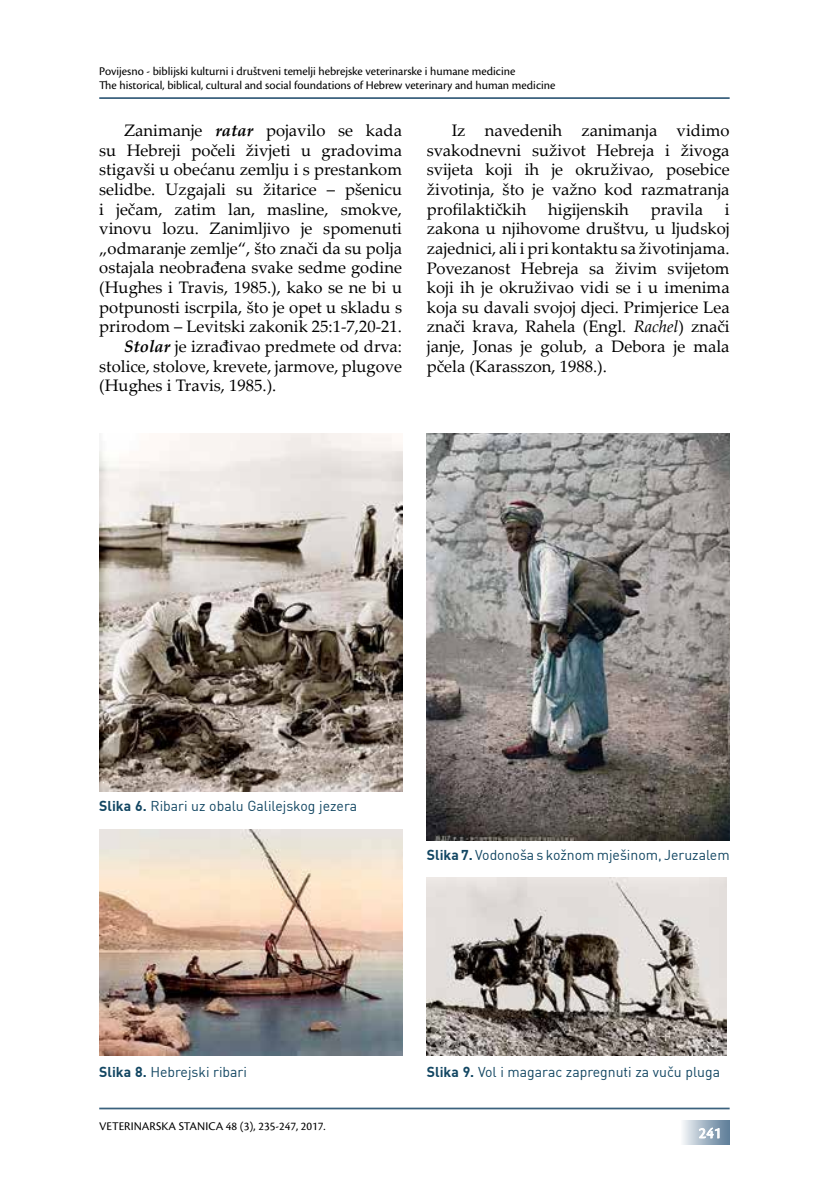
<style>
.page{position:relative;width:819px;height:1191px;background:#fff}
.page>*{position:absolute;margin:0;border:0;box-sizing:border-box;transform-origin:0 0}
.t1{font:16.62px/19.6px "Palatino Linotype";color:#000;text-align:justify}
.t2{font:15.75px "Cronos Pro";color:#fff}
.t3{font:14px "DIN";color:#124662}
.t4{font:12.25px/14.7px "Cronos Pro";color:#000}
.s1{font-weight:700;font-style:italic}
.s2{font-style:italic}
.s3{font-weight:700}
</style>
<div class="page">
<hr style="left:99px;top:1107px;width:630px;height:2px;background:#3a617d">
<hr style="left:99px;top:97px;width:630px;height:2px;background:#3a617d">
<svg style="left:683px;top:1120px;width:46px;height:25px"></svg>
<svg style="left:698px;top:1126px;width:22px;height:12px"></svg>
<img style="left:99px;top:433px;width:303px;height:359px">
<img style="left:427px;top:433px;width:302px;height:407px">
<img style="left:99px;top:829px;width:303px;height:227px">
<img style="left:427px;top:878px;width:299px;height:178px">
<p class="t4" style="left:99px;top:63px;width:457px">Povijesno - biblijski kulturni i društveni temelji hebrejske veterinarske i humane medicine<br>The historical, biblical, cultural and social foundations of Hebrew veterinary and human medicine</p>
<p class="t1" style="left:124px;top:120px;width:279px">Zanimanje <span class="s1">ratar</span> pojavilo se kada</p>
<p class="t1" style="left:99px;top:140px;width:304px">su Hebreji počeli živjeti u gradovima</p>
<p class="t1" style="left:99px;top:159px;width:304px">stigavši u obećanu zemlju i s prestankom</p>
<p class="t1" style="left:99px;top:179px;width:304px">selidbe. Uzgajali su žitarice – pšenicu</p>
<p class="t1" style="left:99px;top:198px;width:304px">i ječam, zatim lan, masline, smokve,</p>
<p class="t1" style="left:99px;top:218px;width:304px">vinovu lozu. Zanimljivo je spomenuti</p>
<p class="t1" style="left:99px;top:238px;width:304px">„odmaranje zemlje“, što znači da su polja</p>
<p class="t1" style="left:99px;top:257px;width:304px">ostajala neobrađena svake sedme godine</p>
<p class="t1" style="left:99px;top:277px;width:304px">(Hughes i Travis, 1985.), kako se ne bi u</p>
<p class="t1" style="left:99px;top:296px;width:304px">potpunosti iscrpila, što je opet u skladu s</p>
<p class="t1" style="left:99px;top:316px;width:304px">prirodom – Levitski zakonik 25:1-7,20-21.</p>
<p class="t1" style="left:124px;top:336px;width:279px"><span class="s1">Stolar</span> je izrađivao predmete od drva:</p>
<p class="t1" style="left:99px;top:355px;width:304px">stolice, stolove, krevete, jarmove, plugove</p>
<p class="t1" style="left:99px;top:375px;width:179px">(Hughes i Travis, 1985.).</p>
<p class="t1" style="left:427px;top:120px;width:304px;text-indent:25px">Iz navedenih zanimanja vidimo svakodnevni suživot Hebreja i živoga svijeta koji ih je okruživao, posebice životinja, što je važno kod razmatranja profilaktičkih</p>
<p class="t1" style="left:548px;top:199px;width:82px">higijenskih</p>
<p class="t1" style="left:650px;top:199px;width:54px">pravila</p>
<p class="t1" style="left:427px;top:199px;width:304px;text-indent:298px">i zakona u njihovome društvu, u ljudskoj zajednici, ali i pri kontaktu sa životinjama.<br>Povezanost Hebreja sa živim svijetom koji ih je okruživao vidi se i u imenima koja su davali svojoj djeci. Primjerice Lea znači krava, Rahela (Engl. <span class="s2">Rachel</span>) znači janje, Jonas je golub, a Debora je mala pčela (Karasszon, 1988.).</p>
<p class="t3" style="left:99px;top:797px;width:259px"><span class="s3">Slika 6.</span> Ribari uz obalu Galilejskog jezera</p>
<p class="t3" style="left:427px;top:845px;width:304px"><span class="s3">Slika 7.</span> Vodonoša s kožnom mješinom, Jeruzalem</p>
<p class="t3" style="left:99px;top:1062px;width:149px"><span class="s3">Slika 8.</span> Hebrejski ribari</p>
<p class="t3" style="left:427px;top:1062px;width:295px"><span class="s3">Slika 9.</span> Vol i magarac zapregnuti za vuču pluga</p>
<p class="t4" style="left:99px;top:1118px;width:228px">VETERINARSKA STANICA 48 (3), 235-247, 2017.</p>
<p class="t2" style="left:698px;top:1124px;width:24px">241</p>
</div>
